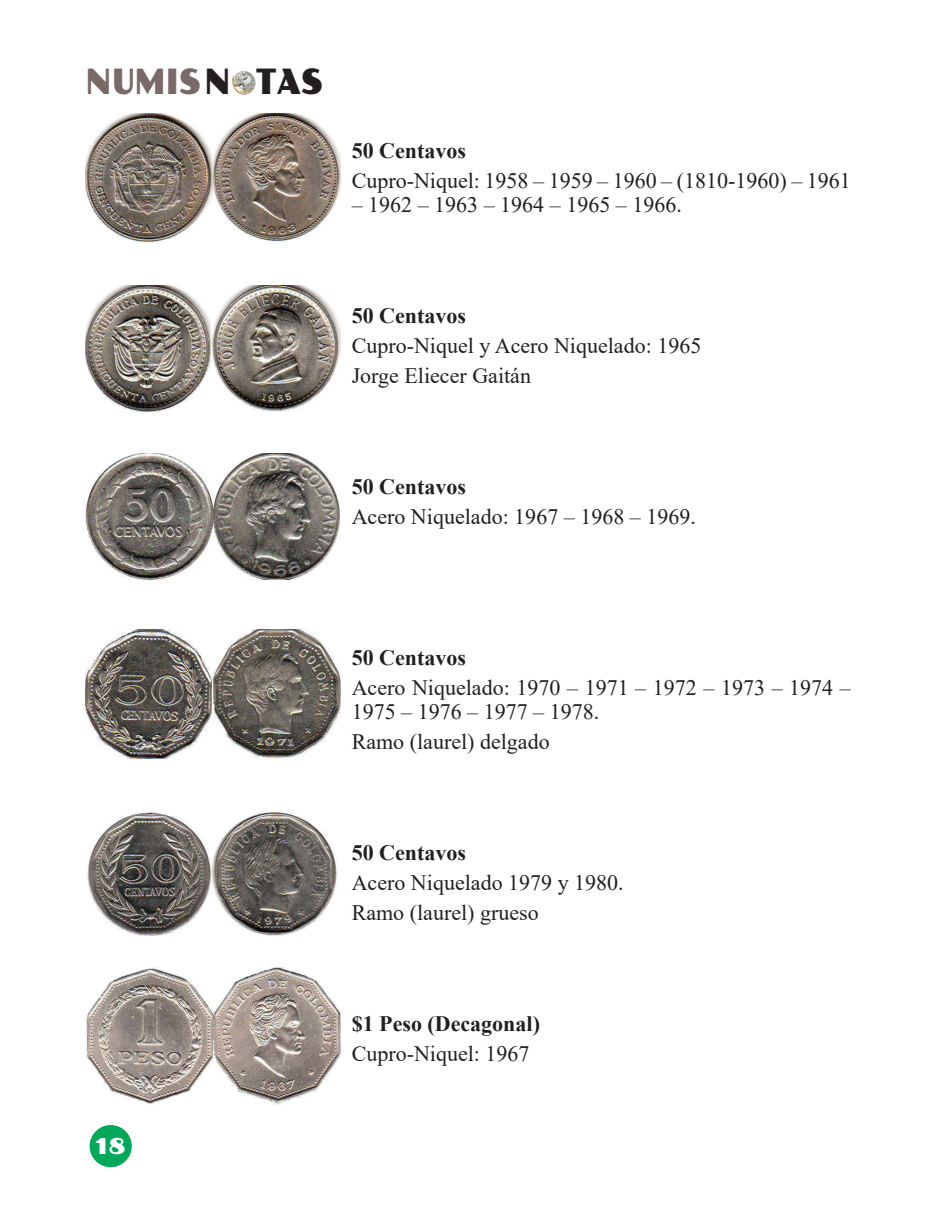
<style>
.page{position:relative;width:936px;height:1219px;background:#fff}
.page>*{position:absolute;margin:0;border:0;box-sizing:border-box;transform-origin:0 0}
.t1{font:35px "Poller One";color:#796967;scale:.8 1}
.monedas03{font:22px "Times New Roman";color:#231f20}
.monedas02{font:22px/24px "Times New Roman";color:#231f20}
.monedas01{font:700 22px "Times New Roman";color:#231f20}
.t2{font:22px "Poller One";color:#fff}
.s1{color:#231f20}
</style>
<div class="page">
<div style="left:88px;top:1123px;width:46px;height:46px;background:#00a859;border-radius:50%"></div>
<div style="left:86px;top:1121px;width:50px;height:50px;border:4px solid #fff;border-radius:50%"></div>
<img style="left:231px;top:71px;width:24px;height:24px;border-radius:12px">
<img style="left:85px;top:113px;width:255px;height:130px">
<img style="left:85px;top:285px;width:255px;height:127px">
<img style="left:85px;top:453px;width:255px;height:126px">
<img style="left:85px;top:629px;width:255px;height:130px">
<img style="left:87px;top:812px;width:250px;height:123px">
<img style="left:85px;top:968px;width:255px;height:137px">
<h1 class="t1" style="left:86px;top:61px;width:298px">NUMIS<span class="s1">N TAS</span></h1>
<p class="monedas01" style="left:351px;top:135px;width:116px">50 Centavos</p>
<p class="monedas03" style="left:351px;top:165px;width:500px">Cupro-Niquel: 1958 – 1959 – 1960 – (1810-1960) – 1961</p>
<p class="monedas03" style="left:351px;top:189px;width:331px">– 1962 – 1963 – 1964 – 1965 – 1966.</p>
<p class="monedas01" style="left:351px;top:300px;width:116px">50 Centavos</p>
<p class="monedas02" style="left:351px;top:333px;width:351px">Cupro-Niquel y Acero Niquelado: 1965</p>
<p class="monedas03" style="left:351px;top:360px;width:181px">Jorge Eliecer Gaitán</p>
<p class="monedas01" style="left:351px;top:471px;width:116px">50 Centavos</p>
<p class="monedas03" style="left:351px;top:501px;width:346px">Acero Niquelado: 1967 – 1968 – 1969.</p>
<p class="t2" style="left:95px;top:1133px;width:33px">18</p>
<p class="monedas01" style="left:351px;top:642px;width:116px">50 Centavos</p>
<p class="monedas02" style="left:351px;top:675px;width:500px">Acero Niquelado: 1970 – 1971 – 1972 – 1973 – 1974 –<br>1975 – 1976 – 1977 – 1978.</p>
<p class="monedas03" style="left:351px;top:726px;width:199px">Ramo (laurel) delgado</p>
<p class="monedas01" style="left:351px;top:837px;width:116px">50 Centavos</p>
<p class="monedas02" style="left:351px;top:870px;width:273px">Acero Niquelado 1979 y 1980.</p>
<p class="monedas03" style="left:351px;top:897px;width:188px">Ramo (laurel) grueso</p>
<p class="monedas01" style="left:351px;top:1008px;width:190px">$1 Peso (Decagonal)</p>
<p class="monedas03" style="left:351px;top:1038px;width:179px">Cupro-Niquel: 1967</p>
</div>
